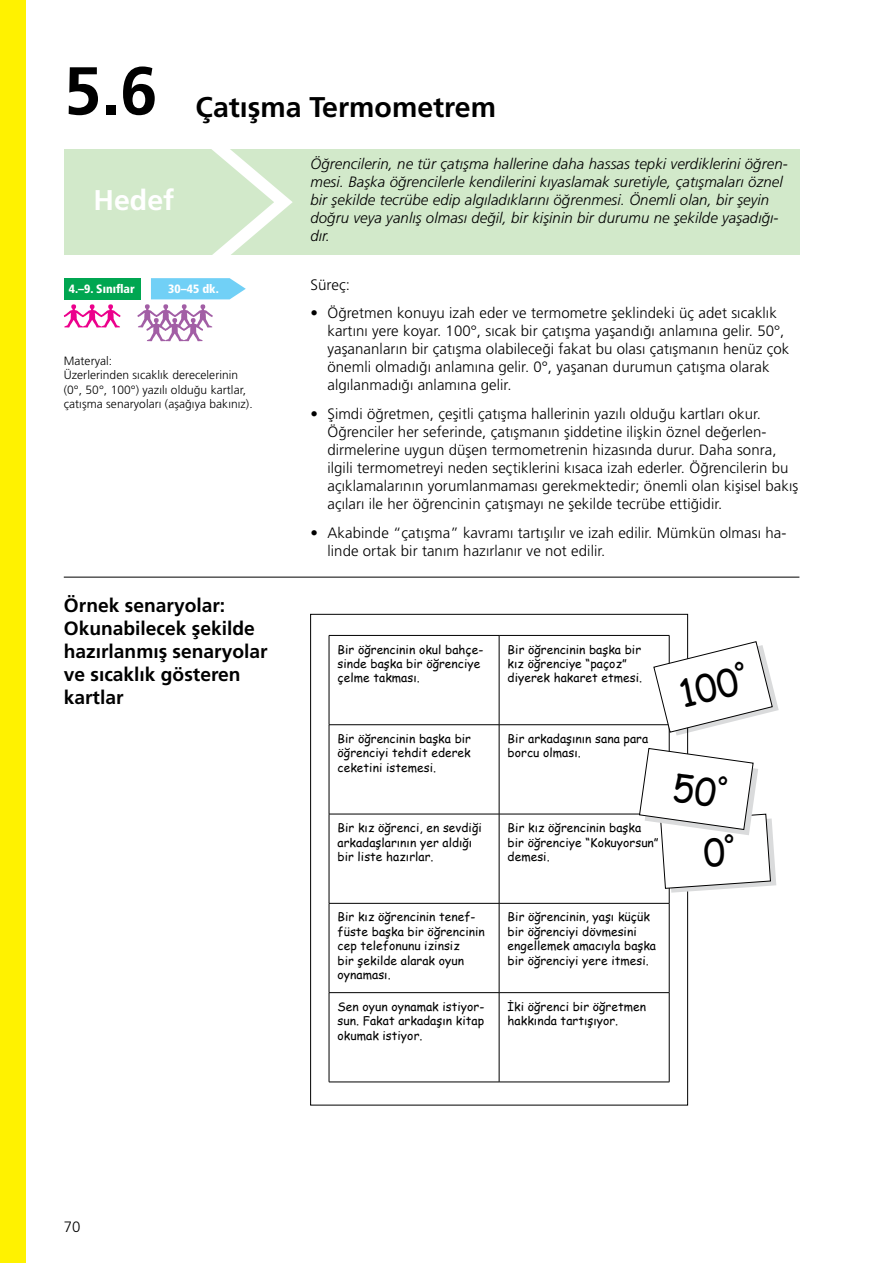
<style>
.page{position:relative;width:893px;height:1263px;background:#fff}
.page>*{position:absolute;margin:0;border:0;box-sizing:border-box;transform-origin:0 0}
.t1{font:700 67.5px "Frutiger LT Pro";color:#000}
.t2{font:37.8px "Comic Sans MS";color:#000;scale:.95 1}
.t3{font:700 28.5px "Frutiger LT Pro";color:#000}
.t4{font:700 28.5px "Frutiger LT Pro";color:#fff}
.t5{font:700 19.2px/23.1px "Frutiger LT Pro";color:#000}
.t6{font:300 15.15px "Frutiger LT Pro";letter-spacing:.005em;color:#000}
.t7{font:300 15px/18px "Frutiger LT Pro";letter-spacing:.005em;color:#000}
.t8{font:italic 300 15px/18px "Frutiger LT Pro";letter-spacing:.005em;color:#000}
.t9{font:12px/14.4px "Comic Sans MS";letter-spacing:.005em;color:#000}
.t10{font:300 12px/14.4px "Frutiger LT Pro";letter-spacing:.005em;color:#000}
.t11{font:900 condensed 12px "Frutiger LT Pro";color:#fff}
</style>
<div class="page">
<hr style="left:64px;top:577px;width:735px;height:1px;background:#000">
<div style="left:64px;top:149px;width:735px;height:106px;background:#d2e9ca"></div>
<svg style="left:64px;top:304px;width:57px;height:23px"></svg>
<hr style="left:329px;top:635px;width:170px;height:1px;background:#000">
<hr style="left:329px;top:636px;width:1px;height:88px;background:#000">
<hr style="left:499px;top:635px;width:170px;height:1px;background:#000">
<hr style="left:499px;top:636px;width:1px;height:88px;background:#000">
<hr style="left:669px;top:636px;width:1px;height:88px;background:#000">
<hr style="left:329px;top:724px;width:170px;height:1px;background:#000">
<hr style="left:329px;top:725px;width:1px;height:89px;background:#000">
<hr style="left:499px;top:724px;width:170px;height:1px;background:#000">
<hr style="left:499px;top:725px;width:1px;height:89px;background:#000">
<hr style="left:669px;top:725px;width:1px;height:89px;background:#000">
<hr style="left:329px;top:814px;width:170px;height:1px;background:#000">
<hr style="left:329px;top:814px;width:1px;height:89px;background:#000">
<hr style="left:499px;top:814px;width:170px;height:1px;background:#000">
<hr style="left:499px;top:814px;width:1px;height:89px;background:#000">
<hr style="left:669px;top:814px;width:1px;height:89px;background:#000">
<hr style="left:329px;top:903px;width:170px;height:1px;background:#000">
<hr style="left:329px;top:903px;width:1px;height:89px;background:#000">
<hr style="left:499px;top:903px;width:170px;height:1px;background:#000">
<hr style="left:499px;top:903px;width:1px;height:89px;background:#000">
<hr style="left:669px;top:903px;width:1px;height:89px;background:#000">
<hr style="left:329px;top:992px;width:170px;height:1px;background:#000">
<hr style="left:329px;top:993px;width:1px;height:89px;background:#000">
<hr style="left:499px;top:992px;width:170px;height:1px;background:#000">
<hr style="left:499px;top:993px;width:1px;height:89px;background:#000">
<hr style="left:669px;top:993px;width:1px;height:89px;background:#000">
<hr style="left:329px;top:1082px;width:170px;height:1px;background:#000">
<hr style="left:499px;top:1082px;width:170px;height:1px;background:#000">
<svg style="left:653px;top:641px;width:126px;height:94px"></svg>
<svg style="left:137px;top:149px;width:156px;height:192px"></svg>
<div style="left:64px;top:278px;width:76px;height:21px;background:#00a651"></div>
<div style="left:0;top:0;width:26px;height:1263px;background:#fff200"></div>
<svg style="left:639px;top:748px;width:137px;height:145px"></svg>
<h1 class="t1" style="left:64px;top:51px;width:95px">5.6</h1>
<h3 class="t4" style="left:94px;top:183px;width:82px">Hedef</h3>
<h3 class="t3" style="left:196px;top:90px;width:302px">Çatışma Termometrem</h3>
<p class="t8" style="left:310px;top:154px;width:479px">Öğrencilerin, ne tür çatışma hallerine daha hassas tepki verdiklerini öğren&shy;mesi. Başka öğrencilerle kendilerini kıyaslamak suretiyle, çatışmaları öznel bir şekilde tecrübe edip algıladıklarını öğrenmesi. Önemli olan, bir şeyin doğru veya yanlış olması değil, bir kişinin bir durumu ne şekilde yaşadığı&shy;dır.</p>
<p class="t11" style="left:69px;top:282px;width:67px">4.–9. Sınıflar</p>
<p class="t11" style="left:168px;top:282px;width:52px">30–45 dk.</p>
<p class="t10" style="left:64px;top:354px;width:190px">Materyal:<br>Üzerlerinden sıcaklık derecelerinin (0°, 50°, 100°) yazılı olduğu kartlar, çatışma senaryoları (aşağıya bakınız).</p>
<p class="t5" style="left:64px;top:593px;width:205px">Örnek senaryolar:<br>Okunabilecek şekilde hazırlanmış senaryolar ve sıcaklık gösteren kartlar</p>
<p class="t6" style="left:310px;top:275px;width:41px">Süreç:</p>
<p class="t7" style="left:327px;top:304px;width:464px;text-indent:-17px">• Öğretmen konuyu izah eder ve termometre şeklindeki üç adet sıcaklık kartını yere koyar. 100°, sıcak bir çatışma yaşandığı anlamına gelir. 50°, yaşananların bir çatışma olabileceği fakat bu olası çatışmanın henüz çok önemli olmadığı anlamına gelir. 0°, yaşanan durumun çatışma olarak algılanmadığı anlamına gelir.</p>
<p class="t7" style="left:327px;top:405px;width:472px;text-indent:-17px">• Şimdi öğretmen, çeşitli çatışma hallerinin yazılı olduğu kartları okur.<br>Öğrenciler her seferinde, çatışmanın şiddetine ilişkin öznel değerlen&shy;dirmelerine uygun düşen termometrenin hizasında durur. Daha sonra, ilgili termometreyi neden seçtiklerini kısaca izah ederler. Öğrencilerin bu açıklamalarının yorumlanmaması gerekmektedir; önemli olan kişisel bakış açıları ile her öğrencinin çatışmayı ne şekilde tecrübe ettiğidir.</p>
<p class="t7" style="left:327px;top:523px;width:460px;text-indent:-17px">• Akabinde “çatışma” kavramı tartışılır ve izah edilir. Mümkün olması ha&shy;linde ortak bir tanım hazırlanır ve not edilir.</p>
<p class="t9" style="left:338px;top:642px;width:147px">Bir öğrencinin okul bahçe&shy;sinde başka bir öğrenciye çelme takması.</p>
<p class="t9" style="left:508px;top:642px;width:136px">Bir öğrencinin başka bir kız öğrenciye “paçoz” diyerek hakaret etmesi.</p>
<p class="t9" style="left:338px;top:731px;width:135px;text-align:justify">Bir öğrencinin başka bir öğrenciyi tehdit ederek ceketini istemesi.</p>
<p class="t9" style="left:508px;top:731px;width:142px">Bir arkadaşının sana para borcu olması.</p>
<p class="t9" style="left:338px;top:820px;width:146px">Bir kız öğrenci, en sevdiği arkadaşlarının yer aldığı bir liste hazırlar.</p>
<p class="t9" style="left:508px;top:820px;width:153px">Bir kız öğrencinin başka bir öğrenciye “Kokuyorsun” demesi.</p>
<p class="t9" style="left:338px;top:909px;width:149px">Bir kız öğrencinin tenef&shy;füste başka bir öğrencinin cep telefonunu izinsiz<br>bir şekilde alarak oyun oynaması.</p>
<p class="t9" style="left:508px;top:909px;width:150px">Bir öğrencinin, yaşı küçük bir öğrenciyi dövmesini engellemek amacıyla başka bir öğrenciyi yere itmesi.</p>
<p class="t9" style="left:338px;top:999px;width:148px;text-align:justify">Sen oyun oynamak istiyor&shy;sun. Fakat arkadaşın kitap okumak istiyor.</p>
<p class="t9" style="left:508px;top:999px;width:140px">İki öğrenci bir öğretmen hakkında tartışıyor.</p>
<h2 class="t2" style="left:673px;top:668px;width:75px;rotate:-14deg">100<sup>º</sup></h2>
<p class="t7" style="left:64px;top:1217px;width:18px">70</p>
</div>
